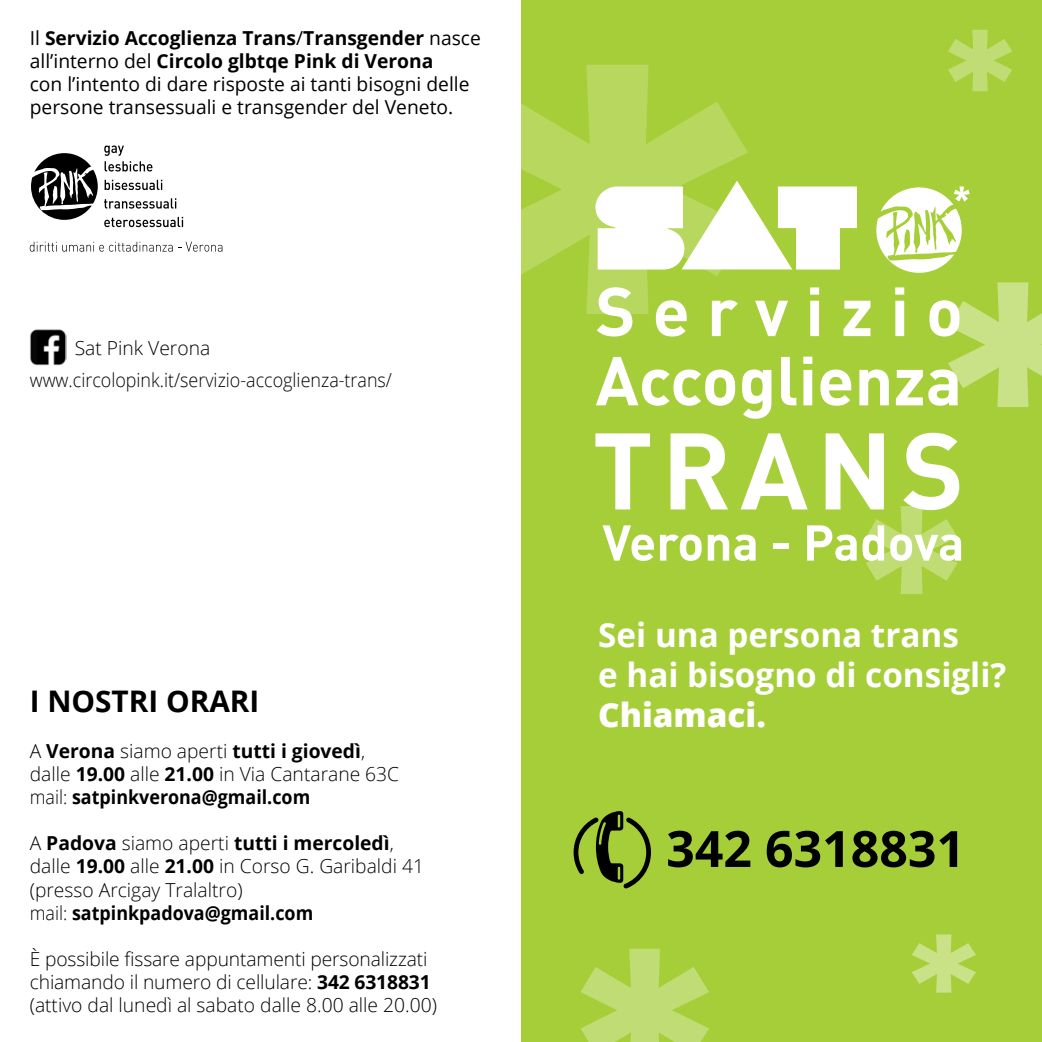
<style>
.page{position:relative;width:1042px;height:1042px;background:#fff}
.page>*{position:absolute;margin:0;border:0;box-sizing:border-box;transform-origin:0 0}
.t1{font:700 50.05px "Open Sans";color:#000}
.t2{font:700 33.25px/39.9px "Open Sans";color:#fff}
.t3{font:800 33.25px "Open Sans";color:#fff}
.t4{font:700 29.75px "Open Sans";color:#000}
.t5{font:300 19.25px/23.1px "Open Sans";color:#000}
.t6{font:19.25px/23.1px "Open Sans";color:#000}
.t7{font:700 19.25px/23.1px "Open Sans";color:#000}
.s1{font-weight:700}
.s2{font-weight:300}
</style>
<div class="page">
<div style="left:521px;top:0;width:521px;height:1042px;background:#a6ce39"></div>
<svg style="left:521px;top:65px;width:227px;height:249px;fill:#b7d75f"></svg>
<svg style="left:912px;top:934px;width:64px;height:58px"></svg>
<svg style="left:580px;top:948px;width:129px;height:94px"></svg>
<svg style="left:948px;top:30px;width:64px;height:61px"></svg>
<svg style="left:573px;top:811px;width:78px;height:78px"></svg>
<svg style="left:31px;top:153px;width:67px;height:67px"></svg>
<svg style="left:104px;top:146px;width:48px;height:25px"></svg>
<svg style="left:105px;top:180px;width:57px;height:10px"></svg>
<svg style="left:104px;top:198px;width:72px;height:11px"></svg>
<svg style="left:104px;top:217px;width:79px;height:10px"></svg>
<svg style="left:30px;top:242px;width:192px;height:10px"></svg>
<svg style="left:595px;top:181px;width:262px;height:89px"></svg>
<svg style="left:876px;top:186px;width:93px;height:87px"></svg>
<svg style="left:597px;top:287px;width:35px;height:49px"></svg>
<svg style="left:656px;top:300px;width:31px;height:36px"></svg>
<svg style="left:712px;top:300px;width:26px;height:36px"></svg>
<svg style="left:755px;top:301px;width:33px;height:35px"></svg>
<svg style="left:810px;top:287px;width:9px;height:49px"></svg>
<svg style="left:843px;top:301px;width:27px;height:35px"></svg>
<svg style="left:596px;top:357px;width:139px;height:49px"></svg>
<svg style="left:742px;top:369px;width:29px;height:50px"></svg>
<svg style="left:781px;top:357px;width:15px;height:48px"></svg>
<svg style="left:803px;top:357px;width:9px;height:48px"></svg>
<svg style="left:820px;top:369px;width:31px;height:37px"></svg>
<svg style="left:859px;top:369px;width:30px;height:36px"></svg>
<svg style="left:895px;top:282px;width:147px;height:125px"></svg>
<svg style="left:595px;top:433px;width:55px;height:76px"></svg>
<svg style="left:602px;top:525px;width:52px;height:36px"></svg>
<svg style="left:660px;top:433px;width:301px;height:161px"></svg>
<img style="left:30px;top:329px;width:37px;height:36px">
<p class="t6" style="left:30px;top:25px;width:453px">Il <span class="s1">Servizio Accoglienza Trans</span>/<span class="s1">Transgender</span> nasce all’interno del <span class="s1">Circolo glbtqe Pink di Verona<br></span>con l’intento di dare risposte ai tanti bisogni delle persone transessuali e transgender del Veneto.</p>
<p class="t5" style="left:30px;top:332px;width:364px;line-height:31.5px;text-indent:45px">Sat Pink Verona www.circolopink.it/servizio-accoglienza-trans/</p>
<h3 class="t4" style="left:30px;top:680px;width:231px">I NOSTRI ORARI</h3>
<p class="t7" style="left:30px;top:739px;width:371px"><span class="s2">A</span> Verona <span class="s2">siamo aperti</span> tutti i giovedì<span class="s2">, dalle</span> 19.00 <span class="s2">alle</span> 21.00 <span class="s2">in Via Cantarane 63C mail:</span> satpinkverona@gmail.com</p>
<p class="t5" style="left:30px;top:831px;width:396px">A <span class="s1">Padova</span> siamo aperti <span class="s1">tutti i mercoledì</span>, dalle <span class="s1">19.00</span> alle <span class="s1">21.00</span> in Corso G. Garibaldi 41 (presso Arcigay Tralaltro)<br>mail: <span class="s1">satpinkpadova@gmail.com</span></p>
<p class="t5" style="left:30px;top:947px;width:409px">È possibile fissare appuntamenti personalizzati chiamando il numero di cellulare: <span class="s1">342 6318831 </span>(attivo dal lunedì al sabato dalle 8.00 alle 20.00)</p>
<h2 class="t2" style="left:598px;top:614px;width:410px">Sei una persona trans<br>e hai bisogno di consigli?</h2>
<h2 class="t3" style="left:598px;top:689px;width:169px">Chiamaci.</h2>
<h1 class="t1" style="left:666px;top:813px;width:300px">342 6318831</h1>
</div>
